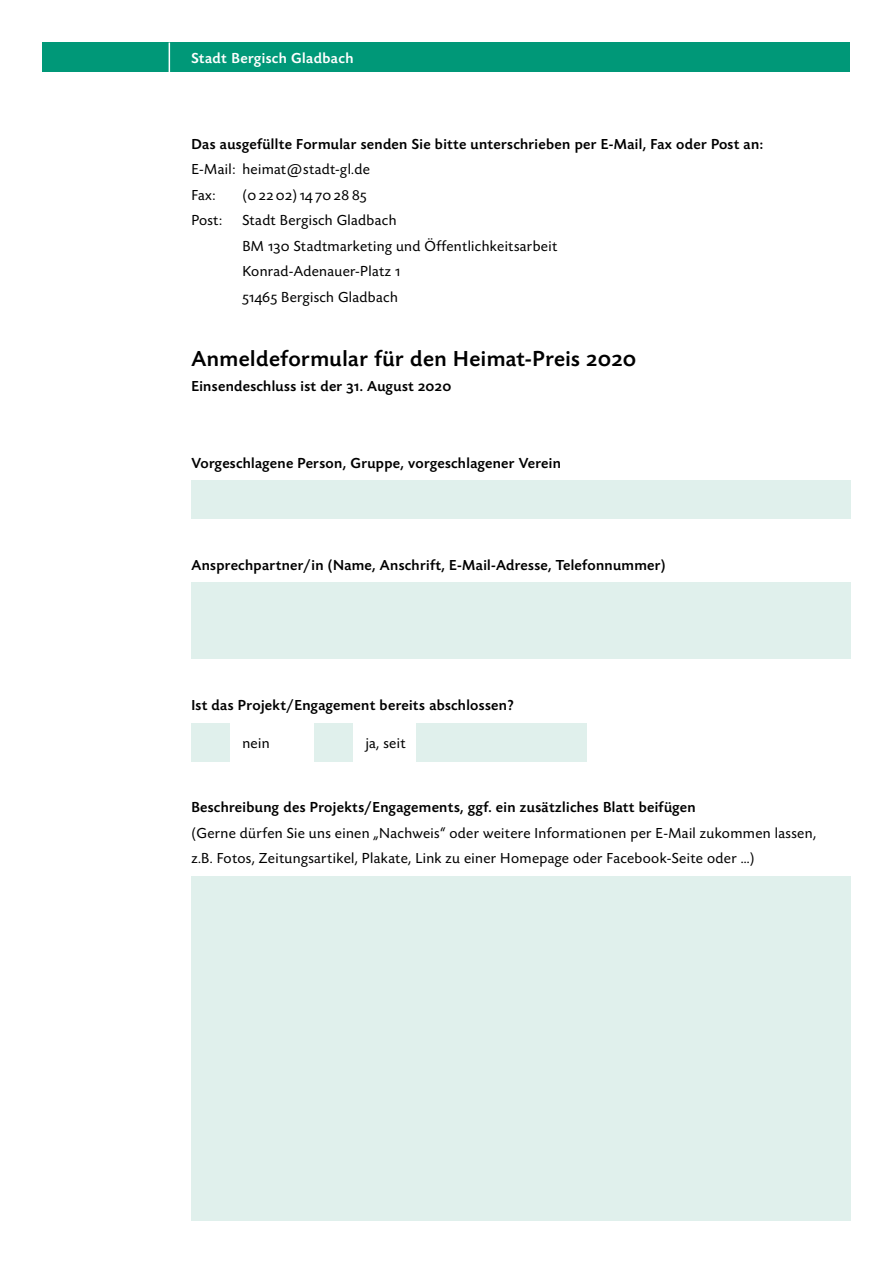
<style>
.page{position:relative;width:893px;height:1263px;background:#fff}
.page>*{position:absolute;margin:0;border:0;box-sizing:border-box;transform-origin:0 0}
.t1{font:500 22.5px "Today Sans Now Pro";letter-spacing:.025em;color:#000}
.t2{font:500 15px "Today Sans Now Pro";letter-spacing:.025em;color:#000}
.t3{font:15px/25.5px "Today Sans Now Pro";letter-spacing:.025em;color:#000}
.t4{font:500 15px "Today Sans Now Pro";letter-spacing:.03em;color:#fff}
</style>
<div class="page">
<div style="left:43px;top:43px;width:807px;height:29px;background:#009878"></div>
<svg style="left:169px;top:43px;width:1px;height:29px"></svg>
<div style="left:191px;top:480px;width:659px;height:39px;background:#e0f0ec"></div>
<div style="left:191px;top:583px;width:659px;height:76px;background:#e0f0ec"></div>
<div style="left:191px;top:876px;width:659px;height:344px;background:#e0f0ec"></div>
<div style="left:191px;top:723px;width:39px;height:38px;background:#e0f0ec"></div>
<div style="left:315px;top:723px;width:38px;height:38px;background:#e0f0ec"></div>
<div style="left:417px;top:723px;width:170px;height:38px;background:#e0f0ec"></div>
<p class="t4" style="left:191px;top:49px;width:164px">Stadt Bergisch Gladbach</p>
<p class="t2" style="left:191px;top:135px;width:573px">Das ausgefüllte Formular senden Sie bitte unterschrieben per E-Mail, Fax oder Post an:</p>
<p class="t3" style="left:191px;top:157px;width:180px">E-Mail: heimat@stadt-gl.de<br>Fax:</p>
<p class="t3" style="left:242px;top:182px;width:126px">(0 22 02) 14 70 28 85</p>
<p class="t3" style="left:191px;top:208px;width:32px">Post:</p>
<p class="t3" style="left:242px;top:208px;width:316px">Stadt Bergisch Gladbach<br>BM 130 Stadtmarketing und Öffentlichkeitsarbeit<br>Konrad-Adenauer-Platz 1<br>51465 Bergisch Gladbach</p>
<h1 class="t1" style="left:191px;top:345px;width:447px">Anmeldeformular für den Heimat-Preis 2020</h1>
<p class="t2" style="left:191px;top:377px;width:261px">Einsendeschluss ist der 31. August 2020</p>
<p class="t2" style="left:191px;top:454px;width:371px">Vorgeschlagene Person, Gruppe, vorgeschlagener Verein</p>
<p class="t2" style="left:191px;top:556px;width:476px">Ansprechpartner/in (Name, Anschrift, E-Mail-Adresse, Telefonnummer)</p>
<p class="t2" style="left:191px;top:696px;width:324px">Ist das Projekt/Engagement bereits abschlossen?</p>
<p class="t3" style="left:242px;top:731px;width:29px">nein</p>
<p class="t3" style="left:366px;top:731px;width:41px">ja, seit</p>
<p class="t2" style="left:191px;top:798px;width:506px">Beschreibung des Projekts/Engagements, ggf. ein zusätzliches Blatt beifügen</p>
<p class="t3" style="left:191px;top:820px;width:626px">(Gerne dürfen Sie uns einen „Nachweis“ oder weitere Informationen per E-Mail zukommen lassen, z.B. Fotos, Zeitungsartikel, Plakate, Link zu einer Homepage oder Facebook-Seite oder …)</p>
</div>
